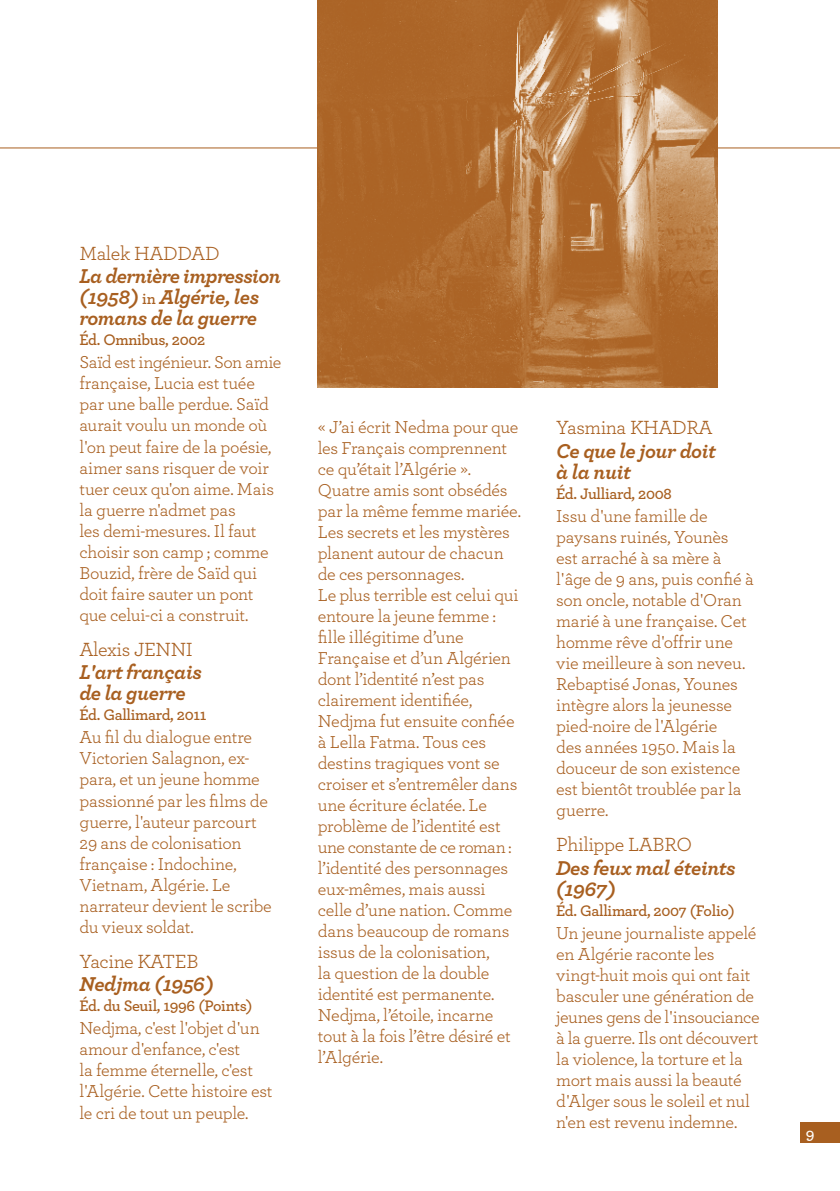
<style>
.page{position:relative;width:840px;height:1191px;background:#fff}
.page>*{position:absolute;margin:0;border:0;box-sizing:border-box;transform-origin:0 0}
.t1{font:italic 700 21px/21px "Archer";letter-spacing:-.02em;color:#a85f20}
.t2{font:20px "Archer";letter-spacing:-.02em;color:#a85f20}
.t3{font:18px/21px "Archer";letter-spacing:-.015em;color:#a85f20}
.t4{font:600 16px "Archer";letter-spacing:-.02em;color:#a85f20}
.t5{font:600 16px "Archer";color:#fff}
.s1{font-weight:600;font-style:normal;font-size:16px}
</style>
<div class="page">
<hr style="left:0;top:147px;width:839px;height:1px;background:#a85f20">
<img style="left:317px;top:0;width:400px;height:388px">
<div style="left:799px;top:1123px;width:40px;height:20px;background:#a85f20"></div>
<p class="t2" style="left:79px;top:241px;width:142px">Malek HADDAD</p>
<p class="t1" style="left:79px;top:265px;width:203px">La dernière impression (1958) <span class="s1">in</span> Algérie, les romans de la guerre</p>
<p class="t4" style="left:79px;top:328px;width:127px">Éd. Omnibus, 2002</p>
<p class="t3" style="left:79px;top:351px;width:203px">Saïd est ingénieur. Son amie française, Lucia est tuée par une balle perdue. Saïd aurait voulu un monde où l'on peut faire de la poésie, aimer sans risquer de voir tuer ceux qu'on aime. Mais la guerre n'admet pas<br>les demi-mesures. Il faut choisir son camp ; comme<br>Bouzid, frère de Saïd qui doit faire sauter un pont que celui-ci a construit.</p>
<p class="t2" style="left:79px;top:636px;width:115px">Alexis JENNI</p>
<p class="t1" style="left:79px;top:661px;width:124px">L'art français de la guerre</p>
<p class="t4" style="left:79px;top:703px;width:129px">Éd. Gallimard, 2011</p>
<p class="t3" style="left:79px;top:726px;width:194px">Au fil du dialogue entre<br>Victorien Salagnon, ex&shy;para, et un jeune homme passionné par les films de guerre, l'auteur parcourt<br>29 ans de colonisation française : Indochine,<br>Vietnam, Algérie. Le narrateur devient le scribe du vieux soldat.</p>
<p class="t2" style="left:79px;top:948px;width:120px">Yacine KATEB</p>
<p class="t1" style="left:79px;top:973px;width:135px">Nedjma (1956)</p>
<p class="t4" style="left:79px;top:994px;width:175px">Éd. du Seuil, 1996 (Points)</p>
<p class="t3" style="left:79px;top:1017px;width:194px">Nedjma, c'est l'objet d'un amour d'enfance, c'est<br>la femme éternelle, c'est l'Algérie. Cette histoire est le cri de tout un peuple.</p>
<p class="t3" style="left:317px;top:416px;width:205px">« J’ai écrit Nedma pour que les Français comprennent ce qu’était l’Algérie ».<br>Quatre amis sont obsédés par la même femme mariée.<br>Les secrets et les mystères planent autour de chacun de ces personnages.<br>Le plus terrible est celui qui entoure la jeune femme : fille illégitime d’une<br>Française et d’un Algérien dont l’identité n’est pas clairement identifiée,<br>Nedjma fut ensuite confiée à Lella Fatma. Tous ces destins tragiques vont se croiser et s’entremêler dans une écriture éclatée. Le problème de l’identité est une constante de ce roman : l’identité des personnages eux-mêmes, mais aussi celle d’une nation. Comme dans beaucoup de romans issus de la colonisation,<br>la question de la double identité est permanente.<br>Nedjma, l’étoile, incarne tout à la fois l’être désiré et l’Algérie.</p>
<p class="t2" style="left:556px;top:415px;width:158px">Yasmina KHADRA</p>
<p class="t1" style="left:556px;top:439px;width:161px">Ce que le jour doit à la nuit</p>
<p class="t4" style="left:556px;top:481px;width:117px">Éd. Julliard, 2008</p>
<p class="t3" style="left:556px;top:505px;width:199px">Issu d'une famille de paysans ruinés, Younès est arraché à sa mère à l'âge de 9 ans, puis confié à son oncle, notable d'Oran marié à une française. Cet homme rêve d'offrir une vie meilleure à son neveu.<br>Rebaptisé Jonas, Younes intègre alors la jeunesse pied-noire de l'Algérie<br>des années 1950. Mais la douceur de son existence est bientôt troublée par la guerre.</p>
<p class="t2" style="left:556px;top:832px;width:137px">Philippe LABRO</p>
<p class="t1" style="left:556px;top:856px;width:181px">Des feux mal éteints (1967)</p>
<p class="t4" style="left:556px;top:898px;width:180px">Éd. Gallimard, 2007 (Folio)</p>
<p class="t3" style="left:556px;top:922px;width:205px">Un jeune journaliste appelé en Algérie raconte les vingt-huit mois qui ont fait basculer une génération de jeunes gens de l'insouciance à la guerre. Ils ont découvert la violence, la torture et la mort mais aussi la beauté d'Alger sous le soleil et nul n'en est revenu indemne.</p>
<p class="t5" style="left:805px;top:1121px;width:10px">9</p>
</div>
